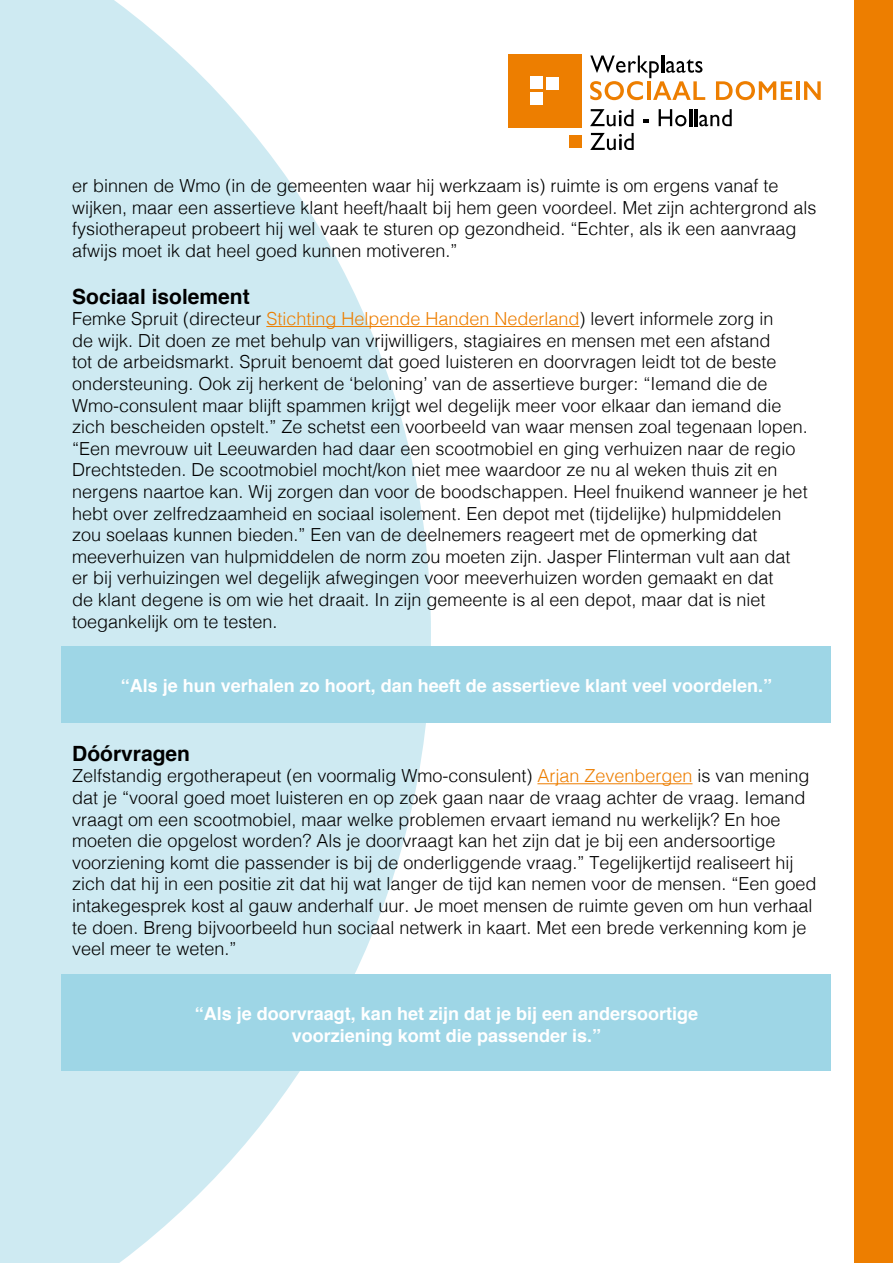
<style>
.page{position:relative;width:893px;height:1263px;background:#fff}
.page>*{position:absolute;margin:0;border:0;box-sizing:border-box;transform-origin:0 0}
.t1{font:700 21px "Helvetica";color:#000}
.t2{font:300 18px/21.6px "Helvetica";color:#000}
.t3{font:700 18px/21.6px "Helvetica";color:#fff;text-align:center}
.s1{color:#ed7e00}
</style>
<div class="page">
<svg style="left:0;top:0;width:431px;height:1263px;fill:#ceeaf2"></svg>
<div style="left:855px;top:0;width:38px;height:1263px;background:#ed7e00"></div>
<div style="left:569px;top:135px;width:12px;height:13px;background:#ed7e00"></div>
<div style="left:508px;top:54px;width:73px;height:73px;background:#ed7e00"></div>
<div style="left:531px;top:77px;width:12px;height:12px;background:#fff"></div>
<div style="left:547px;top:77px;width:12px;height:12px;background:#fff"></div>
<div style="left:531px;top:93px;width:12px;height:12px;background:#fff"></div>
<svg style="left:716px;top:81px;width:76px;height:19px"></svg>
<hr style="left:796px;top:81px;width:3px;height:19px;background:#ed7e00">
<svg style="left:804px;top:81px;width:17px;height:19px"></svg>
<svg style="left:590px;top:55px;width:115px;height:45px"></svg>
<svg style="left:590px;top:109px;width:43px;height:17px"></svg>
<svg style="left:643px;top:119px;width:6px;height:3px"></svg>
<svg style="left:659px;top:109px;width:27px;height:17px"></svg>
<hr style="left:689px;top:109px;width:3px;height:17px;background:#000">
<hr style="left:695px;top:109px;width:3px;height:17px;background:#000">
<svg style="left:699px;top:109px;width:33px;height:17px"></svg>
<svg style="left:590px;top:133px;width:44px;height:17px"></svg>
<div style="left:62px;top:975px;width:769px;height:96px;background:#9ed6e6"></div>
<div style="left:62px;top:647px;width:769px;height:76px;background:#9ed6e6"></div>
<hr style="left:266px;top:326px;width:313px;height:1px;background:#ed7e00">
<hr style="left:537px;top:783px;width:155px;height:1px;background:#ed7e00">
<p class="t2" style="left:72px;top:173px;width:746px">er binnen de Wmo (in de gemeenten waar hij werkzaam is) ruimte is om ergens vanaf te wijken, maar een assertieve klant heeft/haalt bij hem geen voordeel. Met zijn achtergrond als fysiotherapeut probeert hij wel vaak te sturen op gezondheid. “Echter, als ik een aanvraag afwijs moet ik dat heel goed kunnen motiveren.”</p>
<p class="t1" style="left:72px;top:279px;width:179px">Sociaal isolement</p>
<p class="t2" style="left:72px;top:307px;width:737px">Femke Spruit (directeur <span class="s1">Stichting Helpende Handen Nederland</span>) levert informele zorg in<br>de wijk. Dit doen ze met behulp van vrijwilligers, stagiaires en mensen met een afstand<br>tot de arbeidsmarkt. Spruit benoemt dat goed luisteren en doorvragen leidt tot de beste ondersteuning. Ook zij herkent de ‘beloning’ van de assertieve burger: “Iemand die de Wmo-consulent maar blijft spammen krijgt wel degelijk meer voor elkaar dan iemand die zich bescheiden opstelt.” Ze schetst een voorbeeld van waar mensen zoal tegenaan lopen. “Een mevrouw uit Leeuwarden had daar een scootmobiel en ging verhuizen naar de regio Drechtsteden. De scootmobiel mocht/kon niet mee waardoor ze nu al weken thuis zit en nergens naartoe kan. Wij zorgen dan voor de boodschappen. Heel fnuikend wanneer je het hebt over zelfredzaamheid en sociaal isolement. Een depot met (tijdelijke) hulpmiddelen zou soelaas kunnen bieden.” Een van de deelnemers reageert met de opmerking dat meeverhuizen van hulpmiddelen de norm zou moeten zijn. Jasper Flinterman vult aan dat er bij verhuizingen wel degelijk afwegingen voor meeverhuizen worden gemaakt en dat<br>de klant degene is om wie het draait. In zijn gemeente is al een depot, maar dat is niet toegankelijk om te testen.</p>
<p class="t3" style="left:121px;top:675px;width:653px">“Als je hun verhalen zo hoort, dan heeft de assertieve klant veel voordelen.”</p>
<p class="t1" style="left:72px;top:736px;width:119px">Dóórvragen</p>
<p class="t2" style="left:72px;top:764px;width:746px">Zelfstandig ergotherapeut (en voormalig Wmo-consulent) <span class="s1">Arjan Zevenbergen</span> is van mening dat je “vooral goed moet luisteren en op zoek gaan naar de vraag achter de vraag. Iemand vraagt om een scootmobiel, maar welke problemen ervaart iemand nu werkelijk? En hoe moeten die opgelost worden? Als je doorvraagt kan het zijn dat je bij een andersoortige voorziening komt die passender is bij de onderliggende vraag.” Tegelijkertijd realiseert hij zich dat hij in een positie zit dat hij wat langer de tijd kan nemen voor de mensen. “Een goed intakegesprek kost al gauw anderhalf uur. Je moet mensen de ruimte geven om hun verhaal te doen. Breng bijvoorbeeld hun sociaal netwerk in kaart. Met een brede verkenning kom je veel meer te weten.”</p>
<p class="t3" style="left:195px;top:1003px;width:505px">“Als je doorvraagt, kan het zijn dat je bij een andersoortige voorziening komt die passender is.”</p>
</div>
